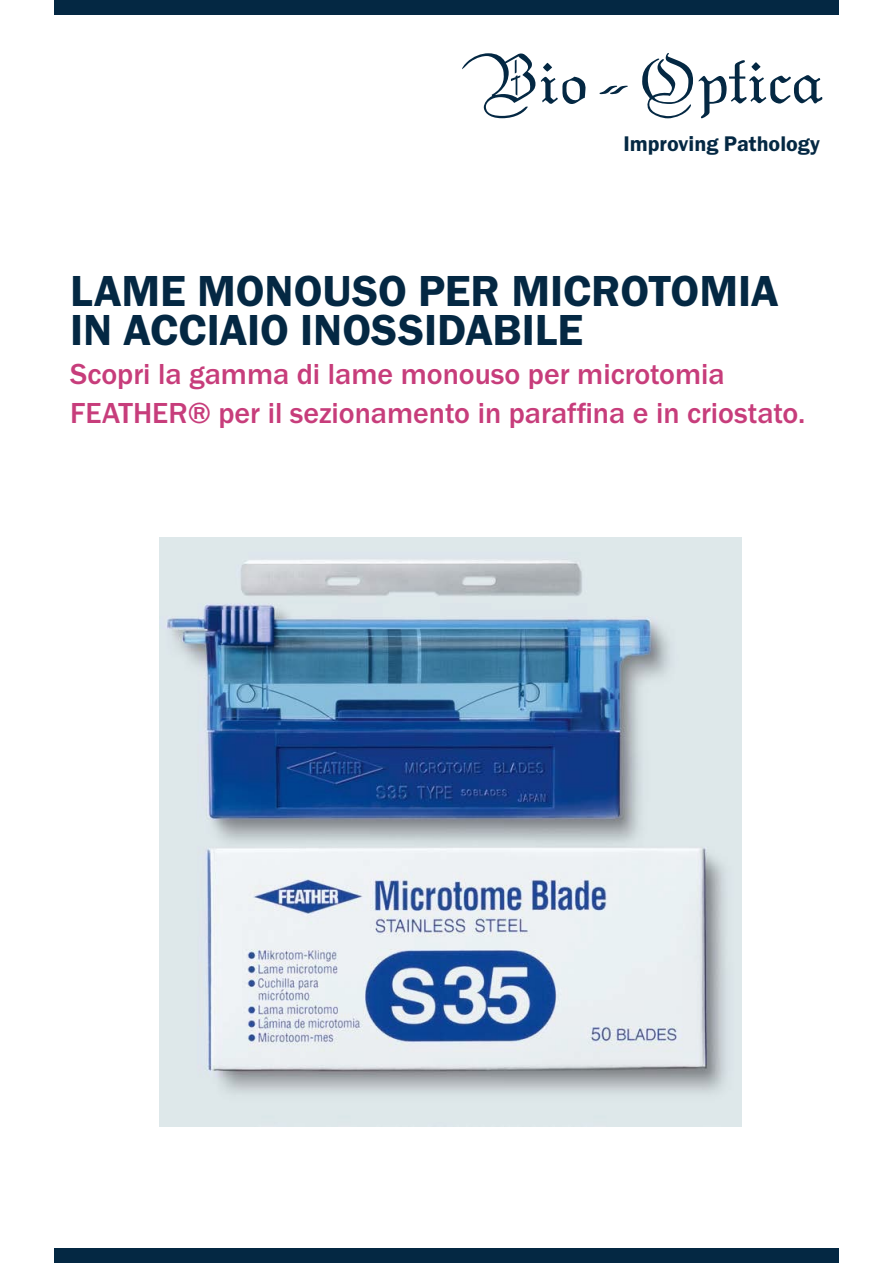
<style>
.page{position:relative;width:893px;height:1263px;background:#fff}
.page>*{position:absolute;margin:0;border:0;box-sizing:border-box;transform-origin:0 0}
.t1{font:45px/39px "Franklin Gothic URW Dem";color:#042843}
.t2{font:500 30px "Franklin Gothic URW";color:#c73d7b}
.t3{font:21.9px "Franklin Gothic URW Dem";color:#042843}
</style>
<div class="page">
<div style="left:54px;top:0;width:785px;height:15px;background:#042843"></div>
<div style="left:54px;top:1248px;width:785px;height:15px;background:#042843"></div>
<svg style="left:462px;top:53px;width:73px;height:65px"></svg>
<svg style="left:541px;top:63px;width:45px;height:41px"></svg>
<svg style="left:599px;top:86px;width:29px;height:8px"></svg>
<svg style="left:642px;top:53px;width:181px;height:66px"></svg>
<img style="left:159px;top:538px;width:583px;height:588px">
<p class="t3" style="left:623px;top:131px;width:198px">Improving Pathology</p>
<p class="t1" style="left:70px;top:271px;width:710px">LAME MONOUSO PER MICROTOMIA<br>IN ACCIAIO INOSSIDABILE</p>
<p class="t2" style="left:70px;top:356px;width:656px">Scopri la gamma di lame monouso per microtomia</p>
<p class="t2" style="left:70px;top:395px;width:737px">FEATHER® per il sezionamento in paraffina e in criostato.</p>
</div>
